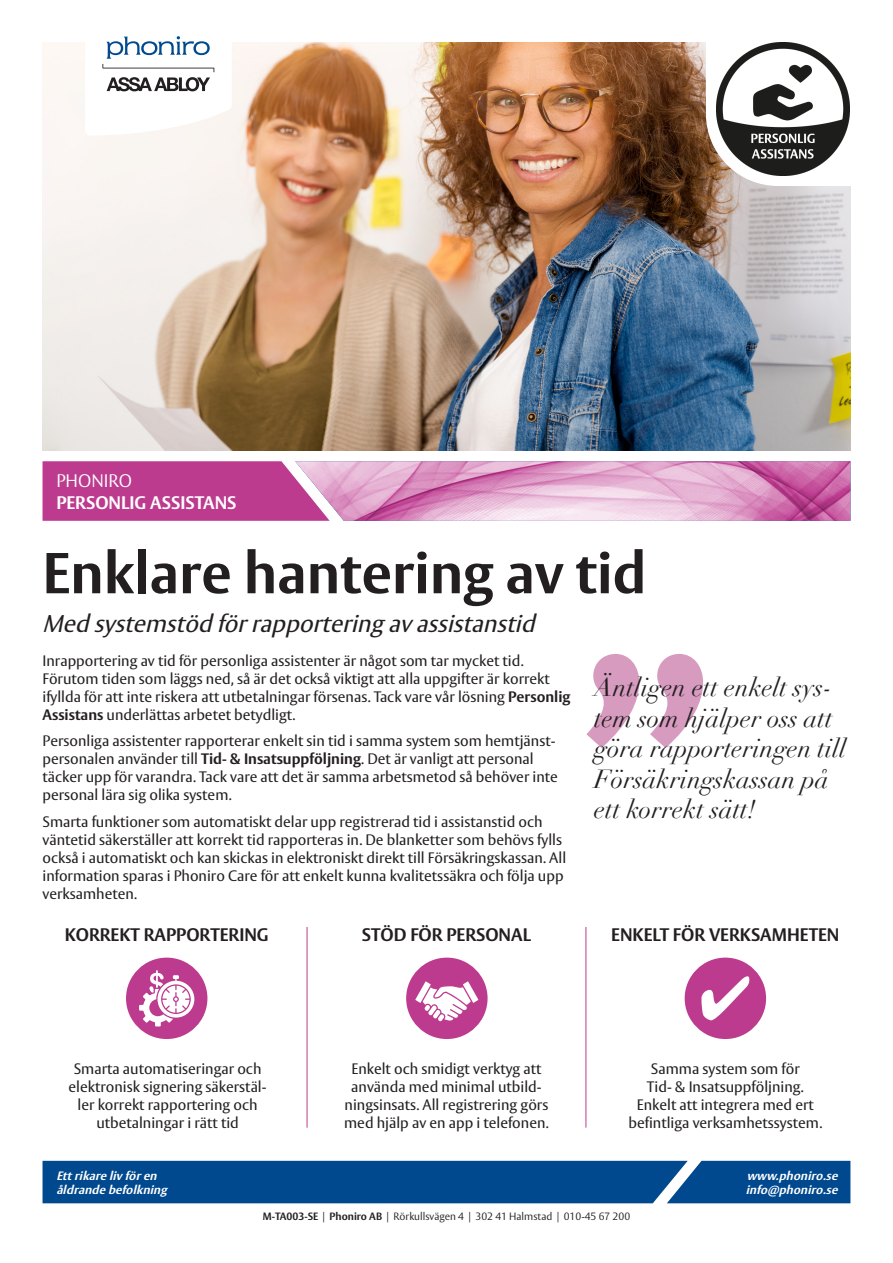
<style>
.page{position:relative;width:893px;height:1263px;background:#fff}
.page>*{position:absolute;margin:0;border:0;box-sizing:border-box;transform-origin:0 0}
.t1{font:700 57px "ASSA Vesta";color:#231f20}
.t2{font:italic 25.5px/30.6px "Didot";color:#231f20}
.t3{font:italic 24px "ASSA Vesta";color:#231f20}
.t4{font:700 18px "ASSA Vesta";color:#231f20}
.t5{font:700 18px "ASSA Vesta";color:#fff}
.t6{font:300 18px "ASSA Vesta";color:#fff}
.t7{font:15px/18px "ASSA Vesta";color:#231f20;text-align:center}
.t8{font:italic 700 12px "ASSA Vesta";color:#fff}
.t9{font:300 10.5px "ASSA Vesta";color:#231f20}
.s1{font-weight:700}
</style>
<div class="page">
<div style="left:126px;top:957px;width:81px;height:82px;background:#bd3b8f;border-radius:50%"></div>
<svg style="left:139px;top:970px;width:55px;height:56px"></svg>
<div style="left:406px;top:957px;width:82px;height:82px;background:#bd3b8f;border-radius:50%"></div>
<svg style="left:415px;top:981px;width:63px;height:40px"></svg>
<div style="left:685px;top:957px;width:81px;height:82px;background:#bd3b8f;border-radius:50%"></div>
<svg style="left:701px;top:976px;width:48px;height:44px"></svg>
<img style="left:43px;top:43px;width:807px;height:408px">
<svg style="left:586px;top:654px;width:117px;height:94px"></svg>
<hr style="left:307px;top:927px;width:1px;height:200px;background:#bd3b8f">
<hr style="left:586px;top:927px;width:1px;height:200px;background:#bd3b8f">
<svg style="left:43px;top:461px;width:807px;height:60px;background:#d37fb6"></svg>
<svg style="left:85px;top:36px;width:147px;height:100px"></svg>
<div style="left:43px;top:1161px;width:807px;height:42px;background:#01498e"></div>
<svg style="left:706px;top:43px;width:144px;height:143px"></svg>
<img style="left:717px;top:42px;width:133px;height:133px">
<p class="t6" style="left:56px;top:470px;width:77px">PHONIRO</p>
<p class="t5" style="left:56px;top:491px;width:182px">PERSONLIG ASSISTANS</p>
<p class="t1" style="left:43px;top:538px;width:605px">Enklare hantering av tid</p>
<p class="t3" style="left:43px;top:609px;width:501px">Med systemstöd förrapporteringavassistanstid</p>
<p class="t7" style="left:43px;top:652px;width:529px;text-align:left">Inrapportering av tid för personliga assistenter är något som tar mycket tid.<br>Förutom tiden som läggs ned, så är det också viktigt att alla uppgifter är korrekt ifyllda för att inte riskera att utbetalningar försenas. Tack vare vår lösning <span class="s1">Personlig Assistans</span> underlättas arbetet betydligt.</p>
<p class="t7" style="left:43px;top:732px;width:517px;text-align:left">Personliga assistenter rapporterar enkelt sin tid i samma system som hemtjänst&shy;personalen använder till <span class="s1">Tid- &amp; Insatsuppföljning</span>. Det är vanligt att personal täcker upp för varandra. Tack vare att det är samma arbetsmetod så behöver inte personal lära sig olika system.</p>
<p class="t7" style="left:43px;top:813px;width:525px;text-align:left">Smarta funktioner som automatiskt delar upp registrerad tid i assistanstid och väntetid säkerställer att korrekt tid rapporteras in. De blanketter som behövs fylls också i automatiskt och kan skickas in elektroniskt direkt till Försäkringskassan. All information sparas i Phoniro Care för att enkelt kunna kvalitetssäkra och följa upp verksamheten.</p>
<p class="t2" style="left:594px;top:672px;width:254px">Äntligen ett enkelt sys&shy;tem som hjälper oss att göra rapporteringen till<br>Försäkringskassan på ett korrekt sätt!</p>
<p class="t4" style="left:65px;top:923px;width:206px">KORREKT RAPPORTERING</p>
<p class="t4" style="left:362px;top:923px;width:171px">STÖD FÖR PERSONAL</p>
<p class="t4" style="left:611px;top:923px;width:230px">ENKELT FÖR VERKSAMHETEN</p>
<p class="t7" style="left:69px;top:1060px;width:199px">Smarta automatiseringar och elektronisk signering säkerstäl&shy;ler korrekt rapportering och utbetalningar i rätt tid</p>
<p class="t7" style="left:344px;top:1060px;width:206px">Enkelt och smidigt verktyg att använda med minimal utbild&shy;ningsinsats. All registrering görs med hjälp av en app i telefonen.</p>
<p class="t7" style="left:628px;top:1060px;width:195px">Samma system som för<br>Tid- &amp; Insatsuppföljning.<br>Enkelt att integrera med ert befintliga verksamhetssystem.</p>
<p class="t8" style="left:56px;top:1168px;width:105px">Ettrikare livfören</p>
<p class="t8" style="left:56px;top:1182px;width:116px">åldrande befolkning</p>
<p class="t9" style="left:263px;top:1210px;width:369px"><span class="s1">M-TA003-SE</span> | <span class="s1">Phoniro AB</span> | Rörkullsvägen 4 | 302 41 Halmstad | 010-45 67 200</p>
<p class="t8" style="left:747px;top:1168px;width:96px">www.phoniro.se</p>
<p class="t8" style="left:746px;top:1182px;width:97px">info@phoniro.se</p>
</div>
